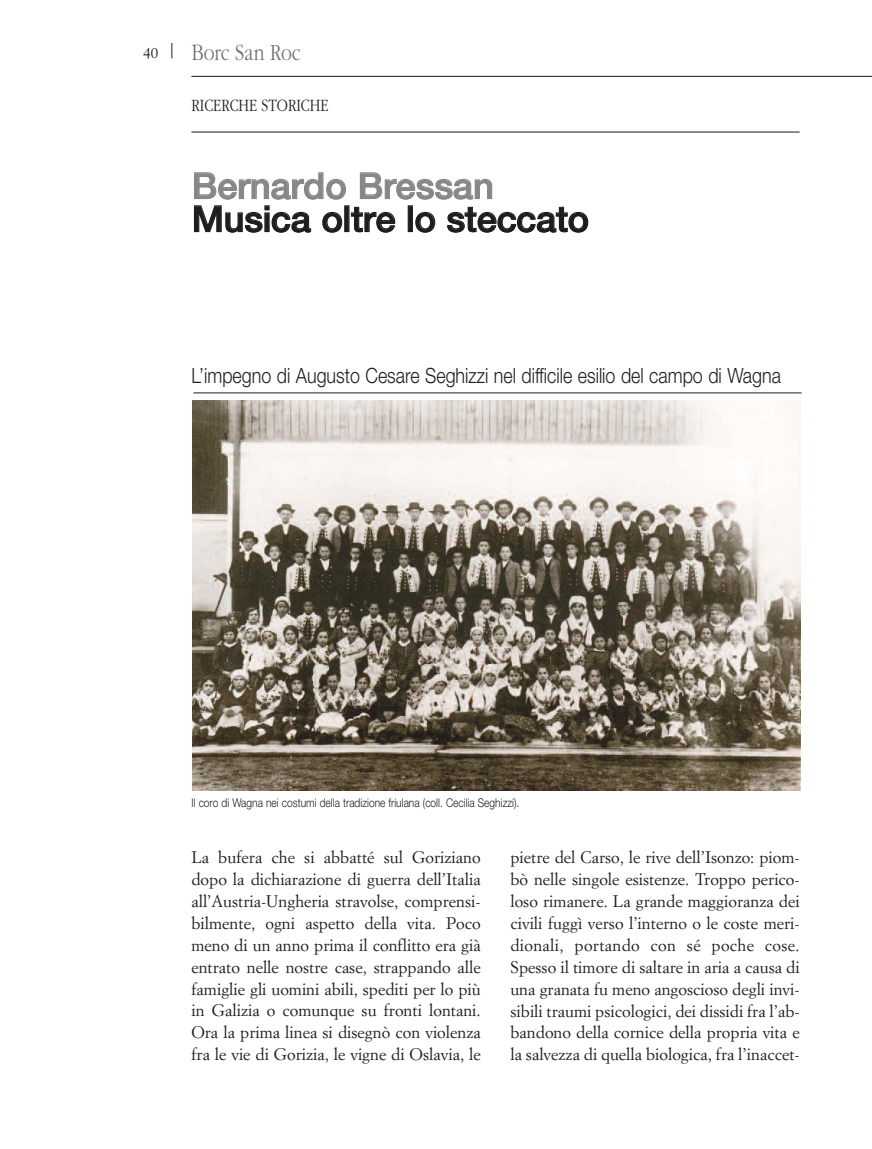
<style>
.page{position:relative;width:872px;height:1149px;background:#fff}
.page>*{position:absolute;margin:0;border:0;box-sizing:border-box;transform-origin:0 0}
.t1{font:36px "Helvetica Medium Yu";letter-spacing:-.005em;color:#1d1d1b}
.t2{font:36px "Helvetica Medium Yu";color:#878787}
.t3{font:300 24px "Aplgaram";color:#706f6f}
.t4{font:300 21px "Helvetica Neue";color:#1d1d1b;scale:.85 1}
.t5{font:300 18px "Aplgaram";color:#1d1d1b}
.t6{font:16.5px/21.9px "Simoncini Garamond";color:#1d1d1b;text-align:justify}
.t7{font:15px "Simoncini Garamond";color:#1d1d1b}
.t8{font:300 12px "Helvetica Neue";color:#1d1d1b;scale:.85 1}
.s1{font-size:19.5px}
</style>
<div class="page">
<hr style="left:191px;top:76px;width:681px;height:1px;background:#1d1d1b">
<hr style="left:191px;top:132px;width:608px;height:1px;background:#1d1d1b">
<hr style="left:193px;top:392px;width:608px;height:1px;background:#1d1d1b">
<img style="left:193px;top:400px;width:608px;height:390px">
<p class="t7" style="left:143px;top:46px;width:32px">40 <span class="s1">|</span></p>
<h2 class="t3" style="left:191px;top:37px;width:111px">Borc San Roc</h2>
<p class="t5" style="left:191px;top:94px;width:139px">RICERCHE STORICHE</p>
<h1 class="t2" style="left:192px;top:165px;width:303px">Bernardo Bressan</h1>
<h1 class="t1" style="left:192px;top:198px;width:399px">Musica oltre lo steccato</h1>
<p class="t4" style="left:191px;top:362px;width:695px">L’impegno di Augusto Cesare Seghizzi nel difficile esilio del campo di Wagna</p>
<p class="t8" style="left:191px;top:795px;width:387px">Il coro di Wagna nei costumi della tradizione friulana (coll. Cecilia Seghizzi).</p>
<p class="t6" style="left:191px;top:847px;width:291px">La bufera che si abbatté sul Goriziano dopo la dichiarazione di guerra dell’Italia all’Austria-Ungheria stravolse, comprensi&shy;bilmente, ogni aspetto della vita. Poco meno di un anno prima il conflitto era già entrato nelle nostre case, strappando alle famiglie gli uomini abili, spediti per lo più in Galizia o comunque su fronti lontani.<br>Ora la prima linea si disegnò con violenza fra le vie di Gorizia, le vigne di Oslavia, le</p>
<p class="t6" style="left:510px;top:847px;width:291px">pietre del Carso, le rive dell’Isonzo: piom&shy;bò nelle singole esistenze. Troppo perico&shy;loso rimanere. La grande maggioranza dei civili fuggì verso l’interno o le coste meri&shy;dionali, portando con sé poche cose.<br>Spesso il timore di saltare in aria a causa di una granata fu meno angoscioso degli invi&shy;sibili traumi psicologici, dei dissidi fra l’ab&shy;bandono della cornice della propria vita e la salvezza di quella biologica, fra l’inaccet-</p>
</div>
